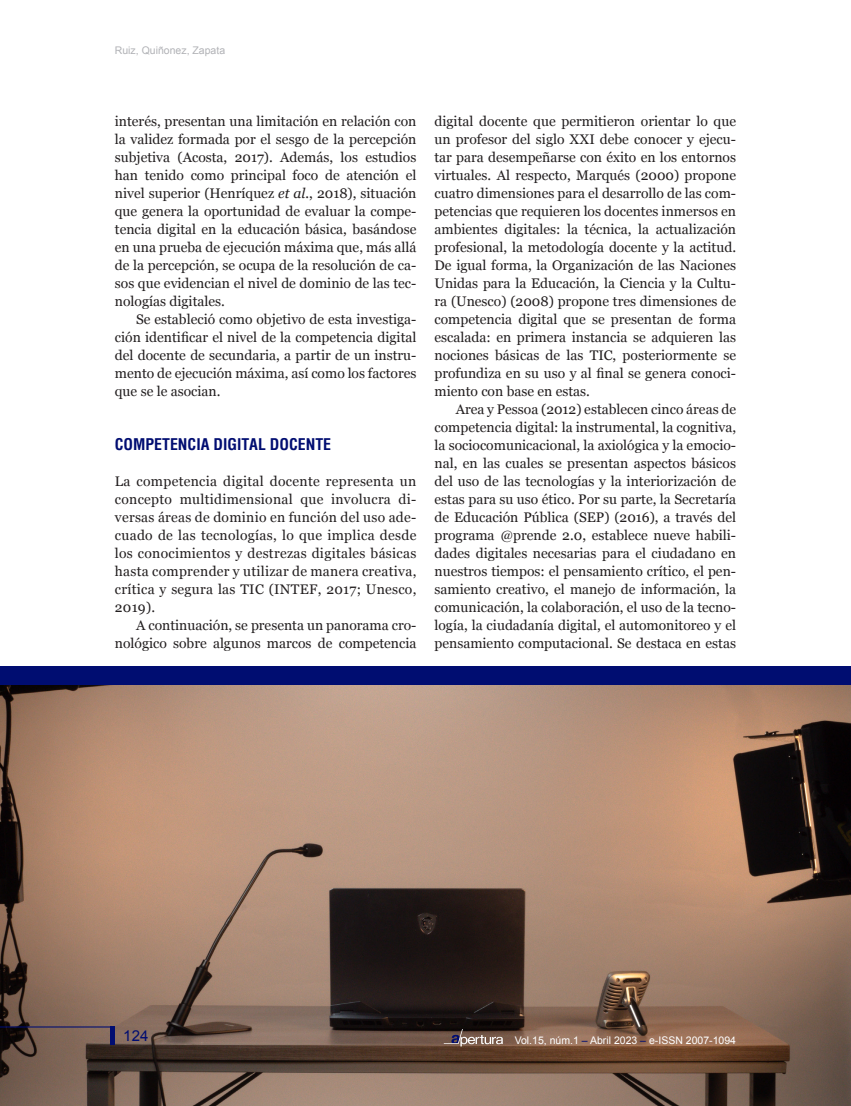
<style>
.page{position:relative;width:851px;height:1106px;background:#fff}
.page>*{position:absolute;margin:0;border:0;box-sizing:border-box;transform-origin:0 0}
.Cuerpo_de_texto{font:700 condensed 15.75px "Helvetica";color:#000d71}
.t1{font:15px "Arial";color:#000d71}
.Cuerpo_de_texto-2{font:13.8px/18px "Georgia";color:#221e1f;text-align:justify}
.t2{font:10.5px "Arial";color:#fff}
.t3{font:10.5px "Arial";color:#b1b2b6}
.s1{font-style:italic}
.s2{color:#000d71}
</style>
<div class="page">
<img style="left:0;top:684px;width:850px;height:422px">
<div style="left:0;top:666px;width:850px;height:18px;background:#000d71"></div>
<svg style="left:443px;top:1029px;width:59px;height:17px"></svg>
<hr style="left:0;top:1026px;width:114px;height:1px;background:#000d71">
<div style="left:110px;top:1026px;width:5px;height:18px;background:#000d71"></div>
<p class="t3" style="left:115px;top:43px;width:112px">Ruiz, Quiñonez, Zapata</p>
<p class="Cuerpo_de_texto-2" style="left:115px;top:112px;width:303px">interés, presentan una limitación en relación con la validez formada por el sesgo de la percepción subjetiva (Acosta, 2017). Además, los estudios han tenido como principal foco de atención el nivel superior (Henríquez <span class="s1">et al.</span>, 2018), situación que genera la oportunidad de evaluar la compe&shy;tencia digital en la educación básica, basándose en una prueba de ejecución máxima que, más allá de la percepción, se ocupa de la resolución de ca&shy;sos que evidencian el nivel de dominio de las tec&shy;nologías digitales.</p>
<p class="Cuerpo_de_texto-2" style="left:115px;top:310px;width:303px;text-indent:21px">Se estableció como objetivo de esta investiga&shy;ción identificar el nivel de la competencia digital del docente de secundaria, a partir de un instru&shy;mento de ejecución máxima, así como los factores que se le asocian.</p>
<p class="Cuerpo_de_texto" style="left:115px;top:434px;width:218px">COMPETENCIA DIGITAL DOCENTE</p>
<p class="Cuerpo_de_texto-2" style="left:115px;top:472px;width:303px">La competencia digital docente representa un concepto multidimensional que involucra di&shy;versas áreas de dominio en función del uso ade&shy;cuado de las tecnologías, lo que implica desde los conocimientos y destrezas digitales básicas hasta comprender y utilizar de manera creativa, crítica y segura las TIC (INTEF, 2017; Unesco, 2019).</p>
<p class="Cuerpo_de_texto-2" style="left:115px;top:616px;width:303px;text-align:right">A continuación, se presenta un panorama cro&shy;nológico sobre algunos marcos de competencia</p>
<p class="Cuerpo_de_texto-2" style="left:434px;top:112px;width:303px">digital docente que permitieron orientar lo que un profesor del siglo XXI debe conocer y ejecu&shy;tar para desempeñarse con éxito en los entornos virtuales. Al respecto, Marqués (2000) propone cuatro dimensiones para el desarrollo de las com&shy;petencias que requieren los docentes inmersos en ambientes digitales: la técnica, la actualización profesional, la metodología docente y la actitud.<br>De igual forma, la Organización de las Naciones Unidas para la Educación, la Ciencia y la Cultu&shy;ra (Unesco) (2008) propone tres dimensiones de competencia digital que se presentan de forma escalada: en primera instancia se adquieren las nociones básicas de las TIC, posteriormente se profundiza en su uso y al final se genera conoci&shy;miento con base en estas.</p>
<p class="Cuerpo_de_texto-2" style="left:434px;top:400px;width:303px;text-indent:21px">Area y Pessoa (2012) establecen cinco áreas de competencia digital: la instrumental, la cognitiva, la sociocomunicacional, la axiológica y la emocio&shy;nal, en las cuales se presentan aspectos básicos del uso de las tecnologías y la interiorización de estas para su uso ético. Por su parte, la Secretaría de Educación Pública (SEP) (2016), a través del programa @prende 2.0, establece nueve habili&shy;dades digitales necesarias para el ciudadano en nuestros tiempos: el pensamiento crítico, el pen&shy;samiento creativo, el manejo de información, la comunicación, la colaboración, el uso de la tecno&shy;logía, la ciudadanía digital, el automonitoreo y el pensamiento computacional. Se destaca en estas</p>
<p class="t1" style="left:123px;top:1026px;width:27px">124</p>
<p class="t2" style="left:514px;top:1033px;width:223px">Vol.15, núm.1 <span class="s2">–</span> Abril 2023 <span class="s2">–</span> e-ISSN 2007-1094</p>
</div>
